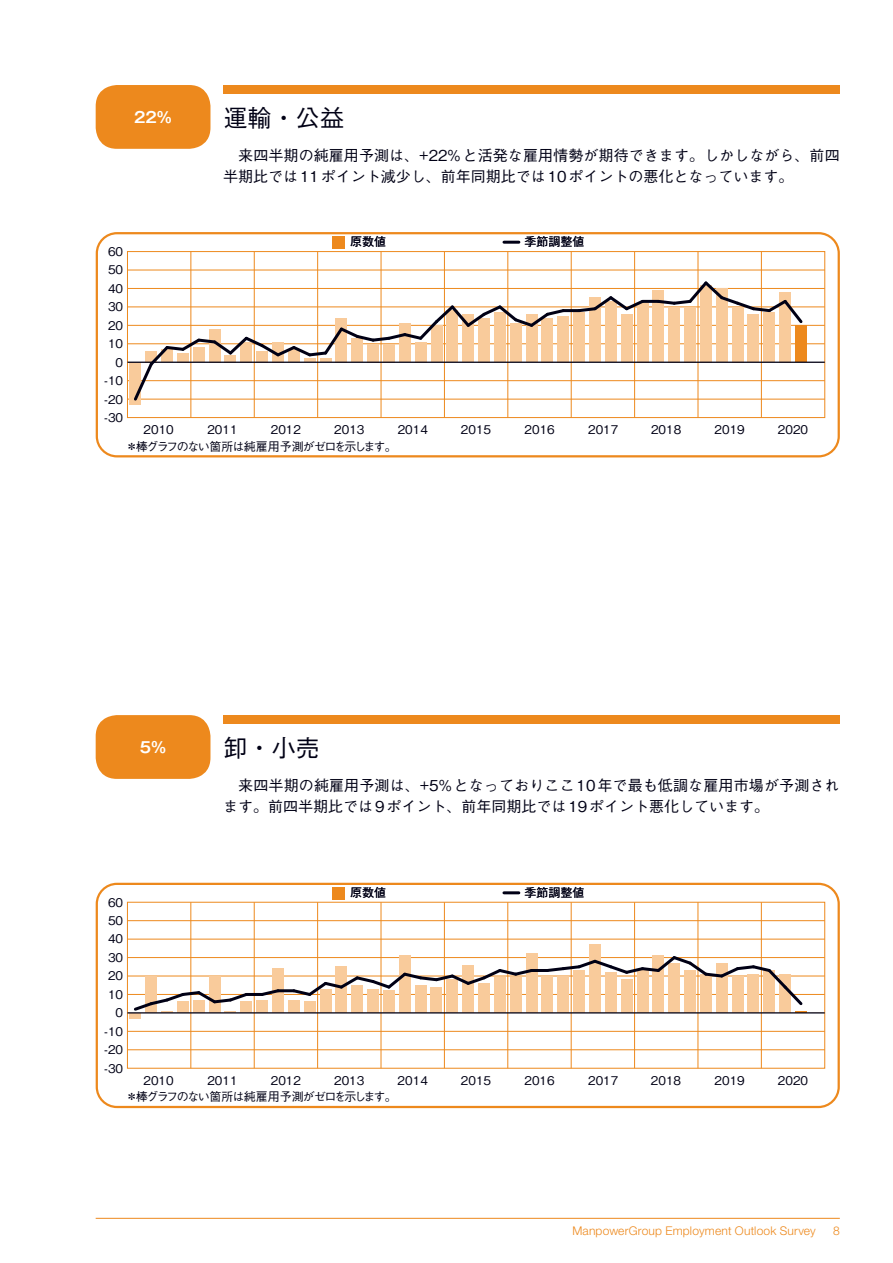
<style>
.page{position:relative;width:893px;height:1263px;background:#fff}
.page>*{position:absolute;margin:0;border:0;box-sizing:border-box;transform-origin:0 0}
.t1{font:500 24px "Gothic BBB Pro";color:#000015}
.t2{font:500 15px/21px "Gothic BBB Pro";letter-spacing:.005em;color:#000015}
.t3{font:700 15px "Gothic MB101 Pro De";color:#fff}
.t4{font:500 12px/18.5px "Gothic BBB Pro";color:#000015;text-align:right}
.t5{font:500 12px "Gothic BBB Pro";letter-spacing:-.11em;color:#000015}
.t6{font:300 12px "Helvetica Neue LT Std";letter-spacing:.015em;color:#ed891d}
</style>
<div class="page">
<hr style="left:96px;top:1218px;width:744px;height:1px;background:#ed891d">
<svg style="left:96px;top:232px;width:744px;height:225px"></svg>
<hr style="left:504px;top:241px;width:15px;height:3px;background:#000015">
<div style="left:332px;top:236px;width:13px;height:13px;background:#ed891d"></div>
<div style="left:130px;top:362px;width:11px;height:43px;background:#f9cb9b"></div>
<div style="left:558px;top:316px;width:11px;height:46px;background:#f9cb9b"></div>
<div style="left:573px;top:312px;width:12px;height:50px;background:#f9cb9b"></div>
<div style="left:589px;top:298px;width:12px;height:64px;background:#f9cb9b"></div>
<div style="left:605px;top:301px;width:11px;height:61px;background:#f9cb9b"></div>
<div style="left:621px;top:314px;width:11px;height:48px;background:#f9cb9b"></div>
<div style="left:637px;top:303px;width:11px;height:59px;background:#f9cb9b"></div>
<div style="left:653px;top:290px;width:11px;height:72px;background:#f9cb9b"></div>
<div style="left:668px;top:307px;width:12px;height:55px;background:#f9cb9b"></div>
<div style="left:684px;top:307px;width:12px;height:55px;background:#f9cb9b"></div>
<div style="left:700px;top:285px;width:12px;height:77px;background:#f9cb9b"></div>
<div style="left:716px;top:288px;width:11px;height:74px;background:#f9cb9b"></div>
<div style="left:732px;top:307px;width:11px;height:55px;background:#f9cb9b"></div>
<div style="left:748px;top:314px;width:11px;height:48px;background:#f9cb9b"></div>
<div style="left:764px;top:312px;width:11px;height:50px;background:#f9cb9b"></div>
<div style="left:779px;top:292px;width:12px;height:70px;background:#f9cb9b"></div>
<div style="left:795px;top:325px;width:12px;height:37px;background:#ed891d"></div>
<svg style="left:131px;top:303px;width:436px;height:100px"></svg>
<hr style="left:563px;top:309px;width:16px;height:3px;background:#000015">
<svg style="left:576px;top:293px;width:70px;height:21px"></svg>
<hr style="left:642px;top:300px;width:16px;height:3px;background:#000015">
<svg style="left:655px;top:279px;width:150px;height:47px"></svg>
<hr style="left:127px;top:362px;width:698px;height:1px;background:#000015">
<svg style="left:96px;top:883px;width:744px;height:225px"></svg>
<hr style="left:504px;top:891px;width:15px;height:3px;background:#000015">
<div style="left:332px;top:887px;width:13px;height:13px;background:#ed891d"></div>
<div style="left:130px;top:1013px;width:11px;height:5px;background:#f9cb9b"></div>
<div style="left:146px;top:976px;width:11px;height:37px;background:#f9cb9b"></div>
<div style="left:209px;top:976px;width:11px;height:37px;background:#f9cb9b"></div>
<div style="left:241px;top:1002px;width:11px;height:11px;background:#f9cb9b"></div>
<div style="left:256px;top:1000px;width:12px;height:13px;background:#f9cb9b"></div>
<div style="left:272px;top:969px;width:12px;height:44px;background:#f9cb9b"></div>
<div style="left:288px;top:1000px;width:12px;height:13px;background:#f9cb9b"></div>
<div style="left:304px;top:1002px;width:11px;height:11px;background:#f9cb9b"></div>
<div style="left:320px;top:989px;width:11px;height:24px;background:#f9cb9b"></div>
<div style="left:336px;top:967px;width:11px;height:46px;background:#f9cb9b"></div>
<div style="left:352px;top:985px;width:11px;height:28px;background:#f9cb9b"></div>
<div style="left:367px;top:989px;width:12px;height:24px;background:#f9cb9b"></div>
<div style="left:383px;top:991px;width:12px;height:22px;background:#f9cb9b"></div>
<div style="left:399px;top:956px;width:11px;height:57px;background:#f9cb9b"></div>
<div style="left:415px;top:985px;width:11px;height:28px;background:#f9cb9b"></div>
<div style="left:431px;top:987px;width:11px;height:26px;background:#f9cb9b"></div>
<div style="left:447px;top:980px;width:11px;height:33px;background:#f9cb9b"></div>
<div style="left:462px;top:965px;width:12px;height:48px;background:#f9cb9b"></div>
<div style="left:478px;top:983px;width:12px;height:30px;background:#f9cb9b"></div>
<div style="left:494px;top:978px;width:12px;height:35px;background:#f9cb9b"></div>
<div style="left:510px;top:978px;width:11px;height:35px;background:#f9cb9b"></div>
<div style="left:526px;top:954px;width:11px;height:59px;background:#f9cb9b"></div>
<div style="left:542px;top:976px;width:11px;height:37px;background:#f9cb9b"></div>
<div style="left:589px;top:945px;width:12px;height:68px;background:#f9cb9b"></div>
<svg style="left:132px;top:988px;width:118px;height:24px"></svg>
<hr style="left:246px;top:993px;width:16px;height:3px;background:#000015">
<svg style="left:259px;top:987px;width:23px;height:11px"></svg>
<hr style="left:278px;top:989px;width:16px;height:3px;background:#000015">
<svg style="left:290px;top:966px;width:242px;height:33px"></svg>
<hr style="left:532px;top:969px;width:15px;height:3px;background:#000015">
<svg style="left:544px;top:953px;width:263px;height:59px"></svg>
<hr style="left:127px;top:1012px;width:698px;height:1px;background:#000015">
<div style="left:96px;top:85px;width:114px;height:64px;background:#ed891d"></div>
<svg style="left:96px;top:715px;width:114px;height:64px;background:#ed8e28"></svg>
<div style="left:223px;top:85px;width:617px;height:9px;background:#ed891d"></div>
<div style="left:223px;top:715px;width:617px;height:9px;background:#ed891d"></div>
<p class="t3" style="left:134px;top:105px;width:39px">22％</p>
<h1 class="t1" style="left:223px;top:99px;width:122px">運輸・公益</h1>
<p class="t4" style="left:104px;top:241px;width:20px">60<br>50<br>40<br>30<br>20<br>10<br>0 -10 -20 -30</p>
<p class="t2" style="left:223px;top:143px;width:618px;text-indent:15px">来四半期の純雇用予測は、+22%と活発な雇用情勢が期待できます。しかしながら、前四半期比では11ポイント減少し、前年同期比では10ポイントの悪化となっています。</p>
<p class="t4" style="left:350px;top:231px;width:37px">原数値</p>
<p class="t4" style="left:524px;top:231px;width:61px">季節調整値</p>
<p class="t4" style="left:144px;top:419px;width:32px">2010</p>
<p class="t4" style="left:207px;top:419px;width:32px">2011</p>
<p class="t4" style="left:271px;top:419px;width:32px">2012</p>
<p class="t4" style="left:334px;top:419px;width:32px">2013</p>
<p class="t4" style="left:398px;top:419px;width:32px">2014</p>
<p class="t4" style="left:461px;top:419px;width:32px">2015</p>
<p class="t4" style="left:524px;top:419px;width:32px">2016</p>
<p class="t4" style="left:588px;top:419px;width:32px">2017</p>
<p class="t4" style="left:651px;top:419px;width:32px">2018</p>
<p class="t4" style="left:715px;top:419px;width:32px">2019</p>
<p class="t4" style="left:778px;top:419px;width:32px">2020</p>
<p class="t5" style="left:126px;top:436px;width:273px">＊棒グラフのない箇所は純雇用予測がゼロを示します。</p>
<p class="t3" style="left:140px;top:735px;width:28px">5％</p>
<h1 class="t1" style="left:223px;top:729px;width:98px">卸・小売</h1>
<p class="t2" style="left:223px;top:773px;width:618px;text-indent:15px">来四半期の純雇用予測は、+5%となっておりここ10年で最も低調な雇用市場が予測されます。前四半期比では9ポイント、前年同期比では19ポイント悪化しています。</p>
<p class="t4" style="left:104px;top:891px;width:20px">60<br>50<br>40<br>30<br>20<br>10<br>0 -10 -20 -30</p>
<p class="t4" style="left:350px;top:882px;width:38px">原数値</p>
<p class="t4" style="left:524px;top:882px;width:61px">季節調整値</p>
<p class="t4" style="left:144px;top:1070px;width:32px">2010</p>
<p class="t4" style="left:207px;top:1070px;width:32px">2011</p>
<p class="t4" style="left:271px;top:1070px;width:32px">2012</p>
<p class="t4" style="left:334px;top:1070px;width:32px">2013</p>
<p class="t4" style="left:398px;top:1070px;width:32px">2014</p>
<p class="t4" style="left:461px;top:1070px;width:32px">2015</p>
<p class="t4" style="left:524px;top:1070px;width:32px">2016</p>
<p class="t4" style="left:588px;top:1070px;width:32px">2017</p>
<p class="t4" style="left:651px;top:1070px;width:32px">2018</p>
<p class="t4" style="left:715px;top:1070px;width:32px">2019</p>
<p class="t4" style="left:778px;top:1070px;width:32px">2020</p>
<p class="t5" style="left:126px;top:1087px;width:273px">＊棒グラフのない箇所は純雇用予測がゼロを示します。</p>
<p class="t6" style="left:572px;top:1224px;width:245px">ManpowerGroup Employment Outlook Survey</p>
<p class="t6" style="left:833px;top:1224px;width:8px">8</p>
</div>
